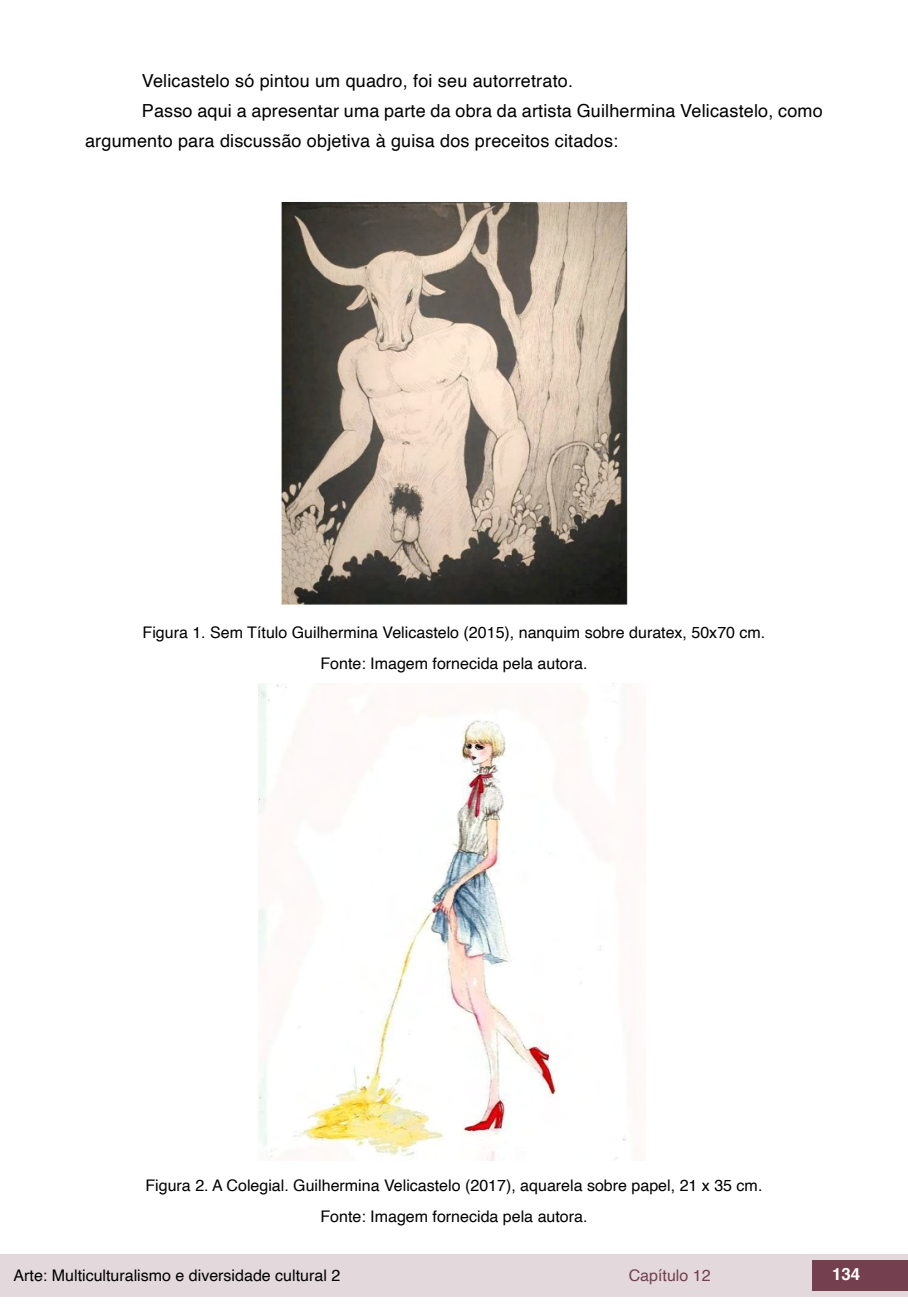
<style>
.page{position:relative;width:908px;height:1304px;background:#fff}
.page>*{position:absolute;margin:0;border:0;box-sizing:border-box;transform-origin:0 0}
.t1{font:18px "Helvetica";letter-spacing:.01em;color:#000}
.t2{font:700 16.8px "Helvetica";color:#fff}
.t3{font:16px/30.6px "Helvetica";color:#000;text-align:center}
.t4{font:16px "Helvetica";color:#743f4f}
</style>
<div class="page">
<div style="left:0;top:1254px;width:906px;height:43px;background:#e3d8dc"></div>
<div style="left:812px;top:1261px;width:95px;height:30px;background:#743f4f"></div>
<img style="left:281px;top:201px;width:347px;height:404px">
<img style="left:259px;top:684px;width:367px;height:476px">
<p class="t1" style="left:142px;top:67px;width:432px">Velicastelo só pintou um quadro, foi seu autorretrato.</p>
<p class="t1" style="left:142px;top:97px;width:682px">Passo aqui a apresentar uma parte da obra da artista Guilhermina Velicastelo, como</p>
<p class="t1" style="left:85px;top:127px;width:534px">argumento para discussão objetiva à guisa dos preceitos citados:</p>
<p class="t3" style="left:142px;top:618px;width:624px">Figura 1. Sem Título Guilhermina Velicastelo (2015), nanquim sobre duratex, 50x70 cm.<br>Fonte: Imagem fornecida pela autora.</p>
<p class="t3" style="left:145px;top:1171px;width:618px">Figura 2. A Colegial. Guilhermina Velicastelo (2017), aquarela sobre papel, 21 x 35 cm.<br>Fonte: Imagem fornecida pela autora.</p>
<p class="t3" style="left:14px;top:1260px;width:328px">Arte: Multiculturalismo e diversidade cultural 2</p>
<p class="t4" style="left:628px;top:1263px;width:83px">Capítulo 12</p>
<p class="t2" style="left:831px;top:1261px;width:30px">134</p>
</div>
